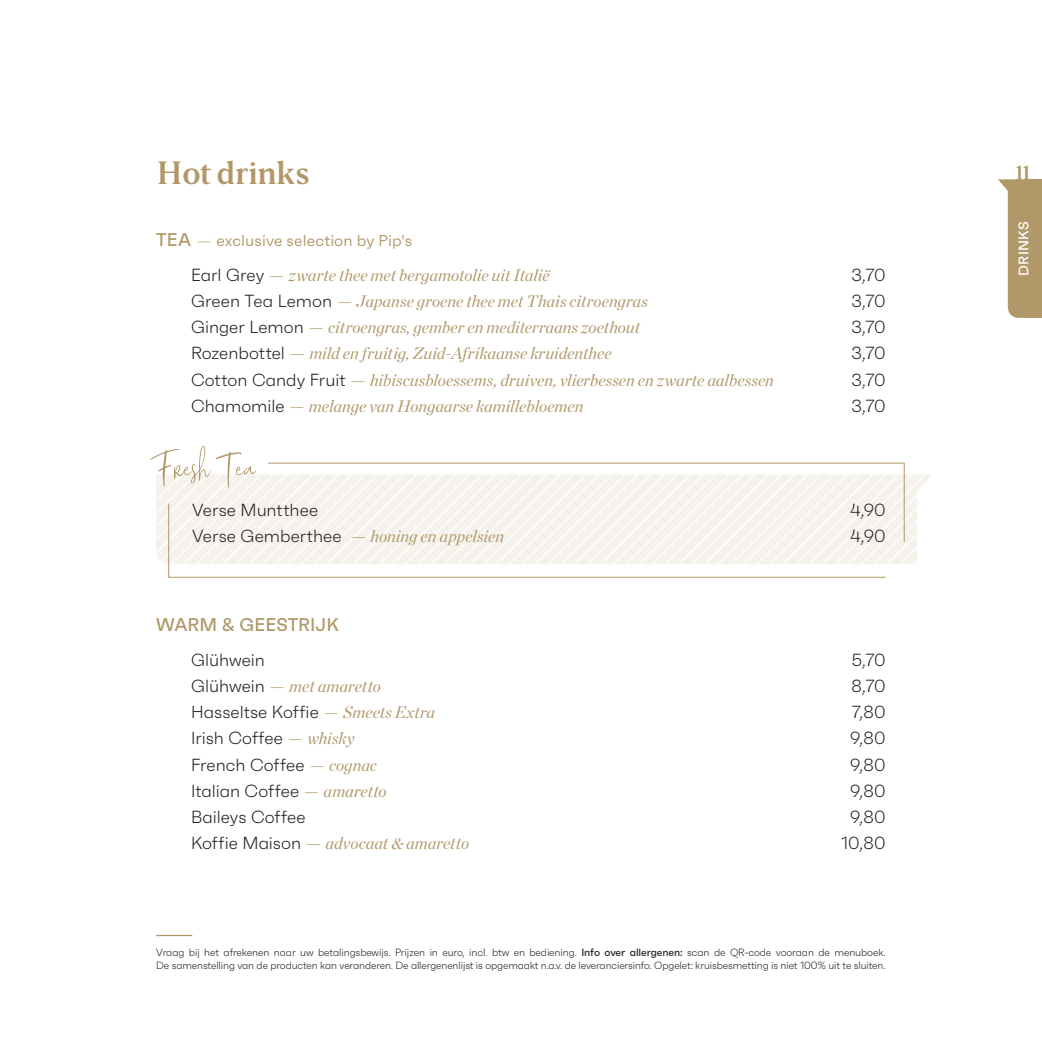
<style>
.page{position:relative;width:1042px;height:1042px;background:#fff}
.page>*{position:absolute;margin:0;border:0;box-sizing:border-box;transform-origin:0 0}
.t1{font:52.5px "Borris";color:#b09869}
.t2{font:35px "Borris Serif";letter-spacing:-.02em;color:#b09869}
.t3{font:22.75px "Borris Serif";color:#b09869}
.t4{font:500 18.38px "Faktum";color:#b09869}
.t5{font:300 17.5px "Faktum";color:#231f20}
.t6{font:italic 16.62px "Chronicle Display";color:#b09869;scale:3 1}
.t7{font:15.75px "Faktum";letter-spacing:.005em;color:#b09869}
.t8{font:500 14px "Faktum";letter-spacing:.015em;color:#fff}
.t9{font:300 10.5px/13.1px "Faktum";letter-spacing:-.01em;color:#231f20}
.s1{font-weight:500;font-size:18.38px}
.s2{font-family:"Chronicle Display";font-style:italic}
.s3{font-family:"Faktum";font-weight:300;font-style:normal;font-size:17.5px;color:#231f20}
.s4{font-family:"Chronicle Display";font-weight:400;font-style:italic;font-size:16.62px;color:#b09869}
.s5{font-weight:500}
</style>
<div class="page">
<hr style="left:156px;top:935px;width:36px;height:1px;background:#b09869">
<svg style="left:156px;top:475px;width:775px;height:89px"></svg>
<svg style="left:168px;top:503px;width:718px;height:75px"></svg>
<svg style="left:267px;top:462px;width:638px;height:81px"></svg>
<div style="left:1026px;top:179px;width:16px;height:139px;background:#b09869"></div>
<svg style="left:998px;top:179px;width:28px;height:139px"></svg>
<h2 class="t2" style="left:156px;top:154px;width:155px">Hot drinks</h2>
<p class="t7" style="left:156px;top:231px;width:257px"><span class="s1">TEA</span> <span class="s2">-</span>exclusive selection by Pip's</p>
<p class="t6" style="left:191px;top:262px;width:121px"><span class="s3">Earl Grey</span> - zwarte thee met bergamotolie uit Italië</p>
<p class="t5" style="left:851px;top:264px;width:36px">3,70</p>
<p class="t6" style="left:191px;top:288px;width:154px"><span class="s3">Green Tea Lemon</span> - Japanse groene thee met Thais citroengras</p>
<p class="t5" style="left:851px;top:290px;width:36px">3,70</p>
<p class="t6" style="left:191px;top:314px;width:151px"><span class="s3">Ginger Lemon</span> - citroengras, gember en mediterraans zoethout</p>
<p class="t5" style="left:851px;top:317px;width:36px">3,70</p>
<p class="t6" style="left:191px;top:340px;width:142px"><span class="s3">Rozenbottel</span> - mild en fruitig, Zuid-Afrikaanse kruidenthee</p>
<p class="t5" style="left:851px;top:343px;width:36px">3,70</p>
<p class="t6" style="left:191px;top:367px;width:196px"><span class="s3">Cotton Candy Fruit</span> - hibiscusbloessems, druiven, vlierbessen en zwarte aalbessen</p>
<p class="t5" style="left:851px;top:369px;width:36px">3,70</p>
<p class="t6" style="left:191px;top:393px;width:132px"><span class="s3">Chamomile</span> - melange van Hongaarse kamillebloemen</p>
<p class="t5" style="left:851px;top:395px;width:36px">3,70</p>
<h1 class="t1" style="left:157px;top:443px;width:100px">Fresh Tea</h1>
<p class="t5" style="left:192px;top:500px;width:127px">Verse Muntthee</p>
<p class="t5" style="left:850px;top:500px;width:37px">4,90</p>
<p class="t6" style="left:192px;top:523px;width:105px"><span class="s3">Verse Gemberthee</span> - honing en appelsien</p>
<p class="t5" style="left:850px;top:526px;width:37px">4,90</p>
<p class="t4" style="left:156px;top:613px;width:184px">WARM &amp; GEESTRIJK</p>
<p class="t5" style="left:191px;top:649px;width:75px">Glühwein</p>
<p class="t5" style="left:851px;top:649px;width:36px">5,70</p>
<p class="t6" style="left:191px;top:673px;width:65px"><span class="s3">Glühwein</span> - met amaretto</p>
<p class="t5" style="left:851px;top:675px;width:36px">8,70</p>
<p class="t5" style="left:191px;top:702px;width:246px">Hasseltse Koffie <span class="s4">- Smeets Extra</span></p>
<p class="t5" style="left:852px;top:702px;width:35px">7,80</p>
<p class="t5" style="left:191px;top:728px;width:165px">Irish Coffee <span class="s4">- whisky</span></p>
<p class="t5" style="left:850px;top:728px;width:37px">9,80</p>
<p class="t5" style="left:191px;top:754px;width:188px">French Coffee <span class="s4">- cognac</span></p>
<p class="t5" style="left:850px;top:754px;width:37px">9,80</p>
<p class="t5" style="left:191px;top:780px;width:197px">Italian Coffee <span class="s4">- amaretto</span></p>
<p class="t5" style="left:850px;top:780px;width:37px">9,80</p>
<p class="t5" style="left:191px;top:807px;width:116px">Baileys Coffee</p>
<p class="t5" style="left:850px;top:807px;width:37px">9,80</p>
<p class="t6" style="left:191px;top:830px;width:94px"><span class="s3">Koffie Maison</span> - advocaat &amp; amaretto</p>
<p class="t5" style="left:841px;top:833px;width:46px">10,80</p>
<p class="t9" style="left:156px;top:946px;width:731px">Vraag bij het afrekenen naar uw betalingsbewijs. Prijzen in euro, incl. btw en bediening. <span class="s5">Info over allergenen:</span> scan de QR-code vooraan de menuboek.<br>De samenstelling van de producten kan veranderen. De allergenenlijst is opgemaakt n.a.v. de leveranciersinfo. Opgelet: kruisbesmetting is niet 100% uit te sluiten.</p>
<h3 class="t3" style="left:1016px;top:160px;width:16px">11</h3>
<p class="t8" style="left:1015px;top:276px;width:55px;rotate:-90deg">DRINKS</p>
</div>
